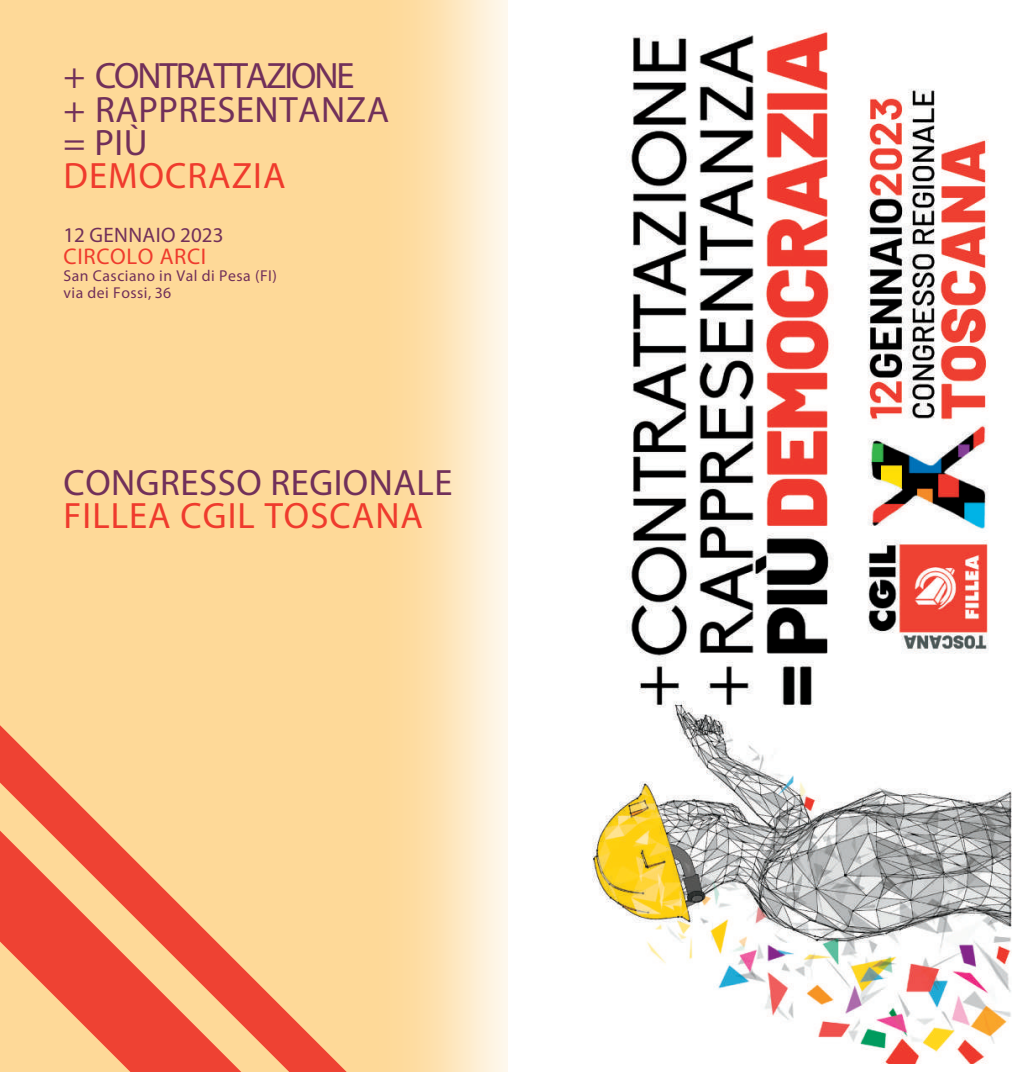
<style>
.page{position:relative;width:1022px;height:1072px;background:#fff}
.page>*{position:absolute;margin:0;border:0;box-sizing:border-box;transform-origin:0 0}
.t1{font:36.75px/33.2px "Myriad Pro";letter-spacing:.015em;color:#71305a}
.t2{font:36.75px "Myriad Pro";letter-spacing:.03em;color:#ef3b2d}
.t3{font:22.75px "Myriad Pro";letter-spacing:.03em;color:#ef3b2d}
.t4{font:21px "Myriad Pro";letter-spacing:.015em;color:#71305a}
.t5{font:15.75px/17.5px "Myriad Pro";letter-spacing:.03em;color:#71305a}
</style>
<div class="page">
<div style="left:0;top:0;width:507px;height:1071px;background:#fed998"></div>
<img style="left:417px;top:0;width:502px;height:1071px">
<img style="left:572px;top:8px;width:440px;height:1055px">
<svg style="left:0;top:725px;width:346px;height:346px"></svg>
<p class="t1" style="left:64px;top:59px;width:327px">+ CONTRATTAZIONE<br>+ RAPPRESENTANZA = PIÙ</p>
<p class="t2" style="left:64px;top:153px;width:223px">DEMOCRAZIA</p>
<p class="t4" style="left:63px;top:222px;width:162px">12 GENNAIO 2023</p>
<p class="t5" style="left:64px;top:266px;width:215px">San Casciano in Val di Pesa (FI) via dei Fossi, 36</p>
<p class="t3" style="left:64px;top:242px;width:144px">CIRCOLO ARCI</p>
<p class="t1" style="left:64px;top:465px;width:390px">CONGRESSO REGIONALE</p>
<p class="t2" style="left:64px;top:493px;width:361px">FILLEA CGIL TOSCANA</p>
</div>
